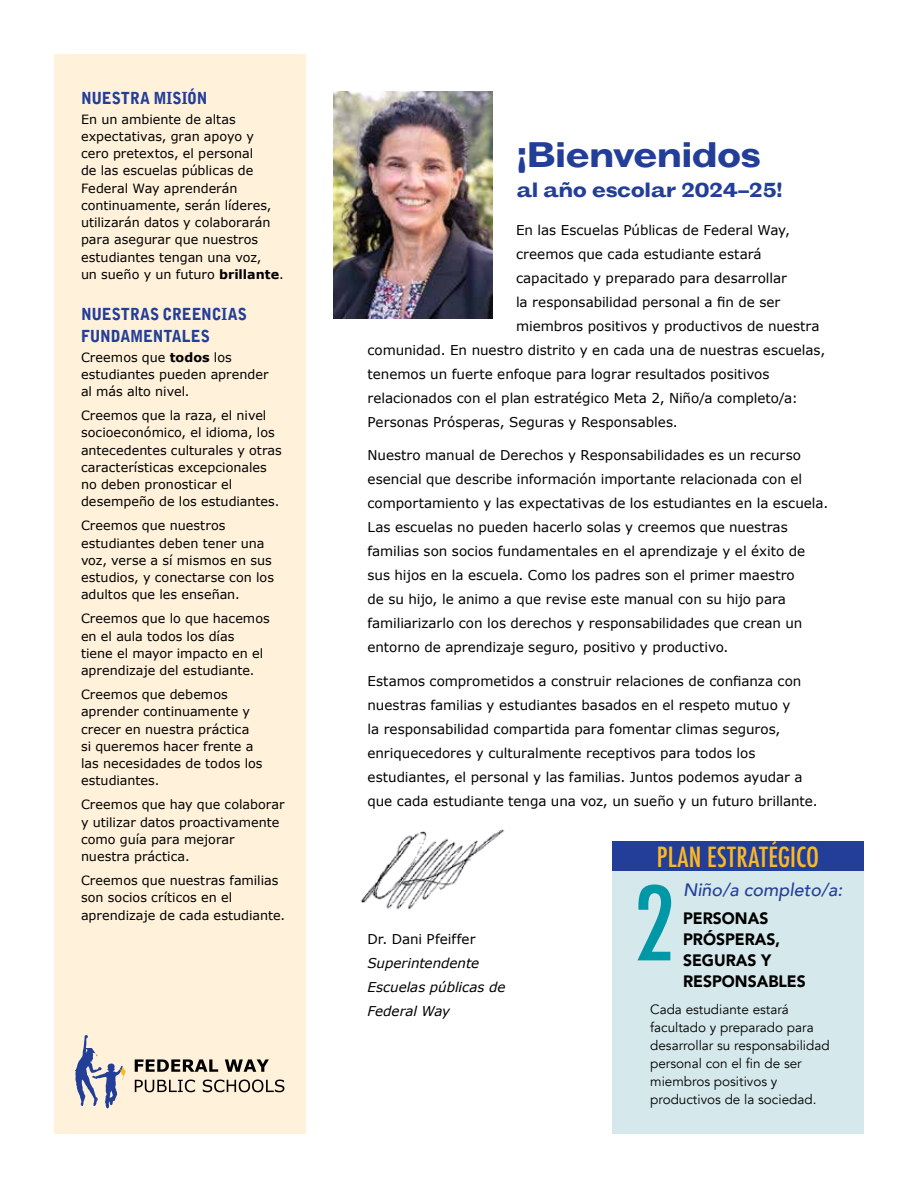
<style>
.page{position:relative;width:918px;height:1188px;background:#fff}
.page>*{position:absolute;margin:0;border:0;box-sizing:border-box;transform-origin:0 0}
.t1{font:500 condensed 99.45px "Futura";color:#0098a6}
.t2{font:700 expanded 36px "Grotesque MT Std";letter-spacing:-.055em;color:#233e99}
.t3{font:500 condensed 27px "Futura";color:#fdb924}
.t4{font:700 expanded 21px "Grotesque MT Std";letter-spacing:-.045em;color:#233e99}
.t5{font:italic 500 18px "Avenir";color:#233e99}
.t6{font:900 16.5px/21.5px "Bell Gothic Std";letter-spacing:-.01em;color:#233e99;scale:.9 1}
.t7{font:900 16.5px/21px "Avenir";color:#000;scale:.95 1}
.t8{font:13.5px/24px "Verdana";color:#000}
.t9{font:13.5px/18px "Avenir";color:#000}
.t10{font:italic 13.5px/24px "Verdana";letter-spacing:-.005em;color:#000}
.t11{font:12.75px/17.2px "Verdana";color:#000}
.s1{font-weight:700}
</style>
<div class="page">
<div style="left:54px;top:54px;width:252px;height:1079px;background:#fff1da"></div>
<svg style="left:135px;top:1059px;width:83px;height:13px"></svg>
<svg style="left:225px;top:1059px;width:44px;height:13px"></svg>
<svg style="left:135px;top:1080px;width:60px;height:12px"></svg>
<svg style="left:203px;top:1080px;width:81px;height:12px"></svg>
<svg style="left:75px;top:1035px;width:51px;height:74px"></svg>
<img style="left:360px;top:829px;width:145px;height:81px">
<img style="left:333px;top:91px;width:159px;height:228px">
<div style="left:612px;top:844px;width:252px;height:290px;background:#d5e8eb"></div>
<div style="left:612px;top:842px;width:252px;height:29px;background:#233e99"></div>
<p class="t6" style="left:81px;top:87px;width:142px">NUESTRA MISIÓN</p>
<p class="t11" style="left:81px;top:110px;width:204px">En un ambiente de altas expectativas, gran apoyo y cero pretextos, el personal<br>de las escuelas públicas de<br>Federal Way aprenderán continuamente, serán líderes, utilizarán datos y colaborarán para asegurar que nuestros estudiantes tengan una voz,<br>un sueño y un futuro <span class="s1">brillante</span>.</p>
<p class="t6" style="left:81px;top:304px;width:186px">NUESTRAS CREENCIAS<br>FUNDAMENTALES</p>
<p class="t11" style="left:81px;top:348px;width:189px">Creemos que <span class="s1">todos</span> los estudiantes pueden aprender al más alto nivel.</p>
<p class="t11" style="left:81px;top:407px;width:202px">Creemos que la raza, el nivel socioeconómico, el idioma, los antecedentes culturales y otras características excepcionales no deben pronosticar el desempeño de los estudiantes.</p>
<p class="t11" style="left:81px;top:517px;width:195px">Creemos que nuestros estudiantes deben tener una voz, verse a sí mismos en sus estudios, y conectarse con los adultos que les enseñan.</p>
<p class="t11" style="left:81px;top:610px;width:190px">Creemos que lo que hacemos en el aula todos los días<br>tiene el mayor impacto en el aprendizaje del estudiante.</p>
<p class="t11" style="left:81px;top:686px;width:183px">Creemos que debemos aprender continuamente y crecer en nuestra práctica si queremos hacer frente a las necesidades de todos los estudiantes.</p>
<p class="t11" style="left:81px;top:796px;width:205px">Creemos que hay que colaborar y utilizar datos proactivamente como guía para mejorar nuestra práctica.</p>
<p class="t11" style="left:81px;top:872px;width:206px">Creemos que nuestras familias son socios críticos en el aprendizaje de cada estudiante.</p>
<h2 class="t2" style="left:516px;top:134px;width:247px">¡Bienvenidos</h2>
<h3 class="t4" style="left:516px;top:178px;width:268px">al año escolar 2024–25!</h3>
<p class="t8" style="left:516px;top:218px;width:275px">En las Escuelas Públicas de Federal Way,</p>
<p class="t8" style="left:516px;top:242px;width:247px">creemos que cada estudiante estará</p>
<p class="t8" style="left:516px;top:266px;width:272px">capacitado y preparado para desarrollar</p>
<p class="t8" style="left:516px;top:290px;width:266px">la responsabilidad personal a fin de ser</p>
<p class="t8" style="left:516px;top:314px;width:305px">miembros positivos y productivos de nuestra</p>
<p class="t8" style="left:367px;top:338px;width:459px">comunidad. En nuestro distrito y en cada una de nuestras escuelas,</p>
<p class="t8" style="left:367px;top:362px;width:403px">tenemos un fuerte enfoque para lograr resultados positivos</p>
<p class="t8" style="left:367px;top:386px;width:432px">relacionados con el plan estratégico Meta 2, Niño/a completo/a:</p>
<p class="t8" style="left:367px;top:410px;width:312px">Personas Prósperas, Seguras y Responsables.</p>
<p class="t8" style="left:367px;top:443px;width:462px">Nuestro manual de Derechos y Responsabilidades es un recurso esencial que describe información importante relacionada con el comportamiento y las expectativas de los estudiantes en la escuela.<br>Las escuelas no pueden hacerlo solas y creemos que nuestras familias son socios fundamentales en el aprendizaje y el éxito de sus hijos en la escuela. Como los padres son el primer maestro<br>de su hijo, le animo a que revise este manual con su hijo para familiarizarlo con los derechos y responsabilidades que crean un entorno de aprendizaje seguro, positivo y productivo.</p>
<p class="t8" style="left:367px;top:669px;width:452px">Estamos comprometidos a construir relaciones de confianza con nuestras familias y estudiantes basados en el respeto mutuo y<br>la responsabilidad compartida para fomentar climas seguros, enriquecedores y culturalmente receptivos para todos los estudiantes, el personal y las familias. Juntos podemos ayudar a que cada estudiante tenga una voz, un sueño y un futuro brillante.</p>
<p class="t8" style="left:367px;top:926px;width:109px">Dr. Dani Pfeiffer</p>
<p class="t10" style="left:367px;top:951px;width:139px">Superintendente<br>Escuelas públicas de<br>Federal Way</p>
<h3 class="t3" style="left:657px;top:840px;width:164px">PLAN ESTRATÉGICO</h3>
<h1 class="t1" style="left:634px;top:860px;width:43px">2</h1>
<h3 class="t5" style="left:683px;top:879px;width:161px">Niño/a completo/a:</h3>
<p class="t7" style="left:683px;top:907px;width:131px">PERSONAS<br>PRÓSPERAS,<br>SEGURAS Y<br>RESPONSABLES</p>
<p class="t9" style="left:650px;top:1000px;width:181px">Cada estudiante estará facultado y preparado para desarrollar su responsabilidad personal con el fin de ser miembros positivos y productivos de la sociedad.</p>
</div>
